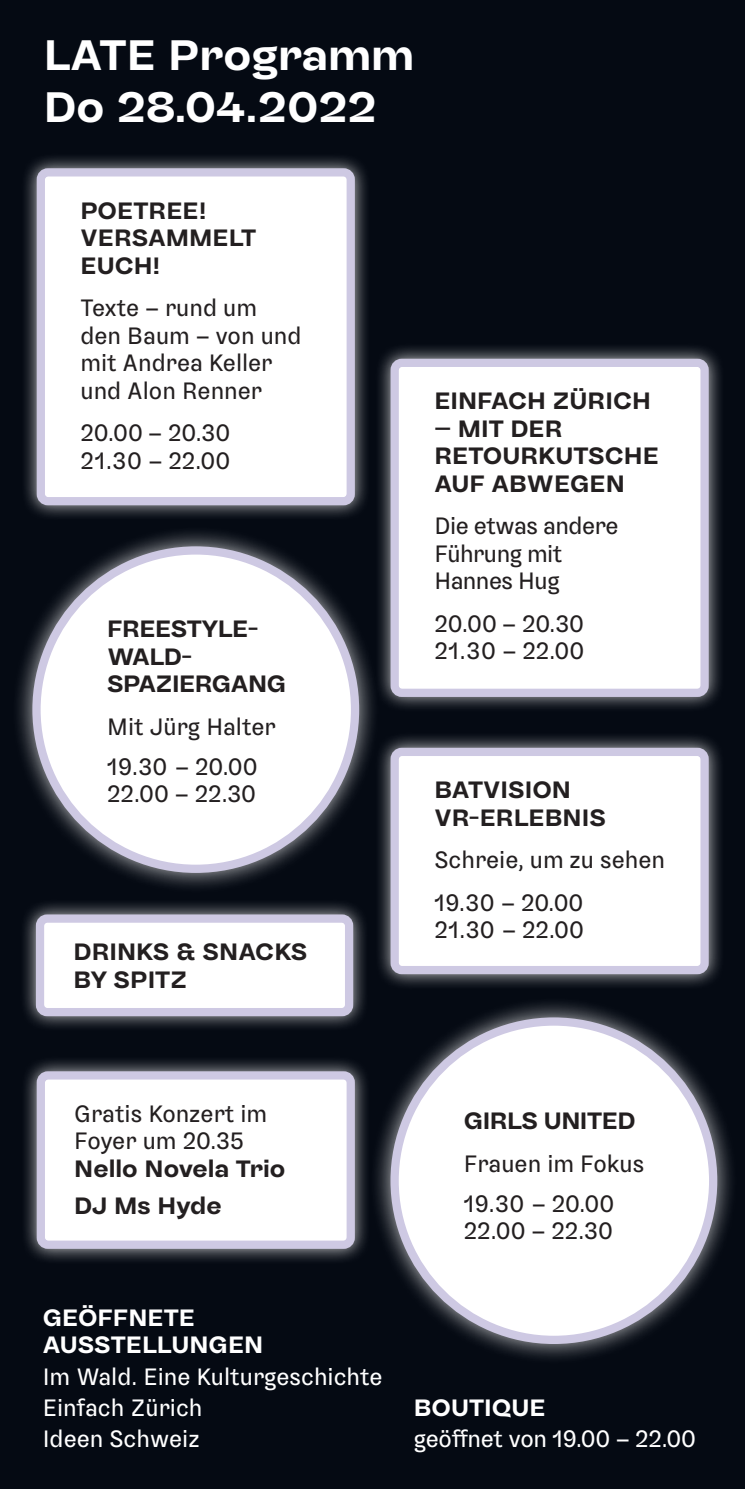
<style>
.page{position:relative;width:745px;height:1489px;background:#fff}
.page>*{position:absolute;margin:0;border:0;box-sizing:border-box;transform-origin:0 0}
.t1{font:700 45px/52.5px "Sombra";color:#fff}
.t2{font:25px/27.5px "Sombra";color:#231f20}
.t3{font:700 25px/27.5px "Sombra";color:#231f20}
.t4{font:25px/31.2px "Sombra";color:#fff}
.t5{font:700 25px/27.5px "Sombra";letter-spacing:-.02em;color:#231f20}
.t6{font:25px/27.5px "Sombra";letter-spacing:-.02em;color:#231f20}
.t7{font:700 25px/27.5px "Sombra";color:#fff}
</style>
<div class="page">
<div style="left:0;top:0;width:744px;height:1488px;background:#050a13"></div>
<div style="left:12px;top:526px;width:368px;height:368px;background:#fff;opacity:.75"></div>
<div style="left:36px;top:550px;width:319px;height:318px;background:#fff;border-radius:50%"></div>
<div style="left:32px;top:546px;width:327px;height:326px;border:8px solid #cec9e3;border-radius:50%"></div>
<div style="left:370px;top:996px;width:368px;height:369px;background:#fff;opacity:.75"></div>
<div style="left:394px;top:1021px;width:318px;height:318px;background:#fff;border-radius:50%"></div>
<div style="left:390px;top:1017px;width:326px;height:326px;border:8px solid #cec9e3;border-radius:50%"></div>
<div style="left:20px;top:152px;width:350px;height:369px;background:#fff;opacity:.75"></div>
<div style="left:41px;top:172px;width:309px;height:329px;background:#fff;border-radius:7px"></div>
<div style="left:37px;top:168px;width:317px;height:337px;border:8px solid #cec9e3;border-radius:7px"></div>
<div style="left:374px;top:342px;width:350px;height:371px;background:#fff;opacity:.75"></div>
<div style="left:394px;top:363px;width:310px;height:329px;background:#fff;border-radius:7px"></div>
<div style="left:390px;top:359px;width:318px;height:338px;border:8px solid #cec9e3;border-radius:7px"></div>
<div style="left:19px;top:898px;width:350px;height:134px;background:#fff;opacity:.75"></div>
<div style="left:40px;top:918px;width:309px;height:94px;background:#fff;border-radius:7px"></div>
<div style="left:36px;top:914px;width:317px;height:102px;border:8px solid #cec9e3;border-radius:7px"></div>
<div style="left:20px;top:1054px;width:350px;height:210px;background:#fff;opacity:.75"></div>
<div style="left:41px;top:1075px;width:309px;height:169px;background:#fff;border-radius:7px"></div>
<div style="left:37px;top:1071px;width:317px;height:177px;border:8px solid #cec9e3;border-radius:7px"></div>
<div style="left:374px;top:731px;width:350px;height:259px;background:#fff;opacity:.75"></div>
<div style="left:394px;top:751px;width:310px;height:219px;background:#fff;border-radius:7px"></div>
<div style="left:390px;top:747px;width:318px;height:227px;border:8px solid #cec9e3;border-radius:7px"></div>
<h1 class="t1" style="left:44px;top:23px;width:372px">LATE Programm<br>Do 28.04.2022</h1>
<p class="t3" style="left:80px;top:194px;width:177px">POETREE!<br>VERSAMMELT<br>EUCH!</p>
<p class="t2" style="left:80px;top:292px;width:222px">Texte – rund um den Baum – von und mit Andrea Keller und Alon Renner</p>
<p class="t2" style="left:80px;top:417px;width:151px">20.00 – 20.30<br>21.30 – 22.00</p>
<p class="t5" style="left:107px;top:612px;width:180px">FREESTYLE-<br>WALD-<br>SPAZIERGANG</p>
<p class="t2" style="left:107px;top:703px;width:170px;line-height:40px">Mit Jürg Halter<br>19.30 – 20.00</p>
<p class="t2" style="left:107px;top:777px;width:150px">22.00 – 22.30</p>
<p class="t3" style="left:73px;top:935px;width:235px">DRINKS &amp; SNACKS<br>BY SPITZ</p>
<p class="t3" style="left:434px;top:384px;width:218px">EINFACH ZÜRICH</p>
<p class="t3" style="left:434px;top:412px;width:226px">– MIT DER<br>RETOURKUTSCHE<br>AUF ABWEGEN</p>
<p class="t6" style="left:434px;top:509px;width:185px">Die etwas andere<br>Führung mit<br>Hannes Hug</p>
<p class="t2" style="left:434px;top:607px;width:151px">20.00 – 20.30<br>21.30 – 22.00</p>
<p class="t3" style="left:434px;top:773px;width:173px">BATVISION<br>VR-ERLEBNIS</p>
<p class="t2" style="left:434px;top:836px;width:232px;line-height:42.5px">Schreie, um zu sehen<br>19.30 – 20.00</p>
<p class="t2" style="left:434px;top:913px;width:151px">21.30 – 22.00</p>
<p class="t2" style="left:74px;top:1096px;width:194px">Gratis Konzert im<br>Foyer um 20.35</p>
<p class="t3" style="left:74px;top:1146px;width:212px;line-height:37.5px">Nello Novela Trio<br>DJ Ms Hyde</p>
<p class="t5" style="left:463px;top:1103px;width:173px">GIRLS UNITED</p>
<p class="t2" style="left:463px;top:1140px;width:182px;line-height:40px">Frauen im Fokus<br>19.30 – 20.00</p>
<p class="t2" style="left:463px;top:1214px;width:150px">22.00 – 22.30</p>
<p class="t7" style="left:43px;top:1300px;width:222px">GEÖFFNETE<br>AUSSTELLUNGEN</p>
<p class="t4" style="left:43px;top:1357px;width:341px">Im Wald. Eine Kulturgeschichte<br>Einfach Zürich<br>Ideen Schweiz</p>
<p class="t7" style="left:413px;top:1390px;width:133px">BOUTIQUE</p>
<p class="t4" style="left:413px;top:1420px;width:283px">geöffnet von 19.00 – 22.00</p>
</div>
